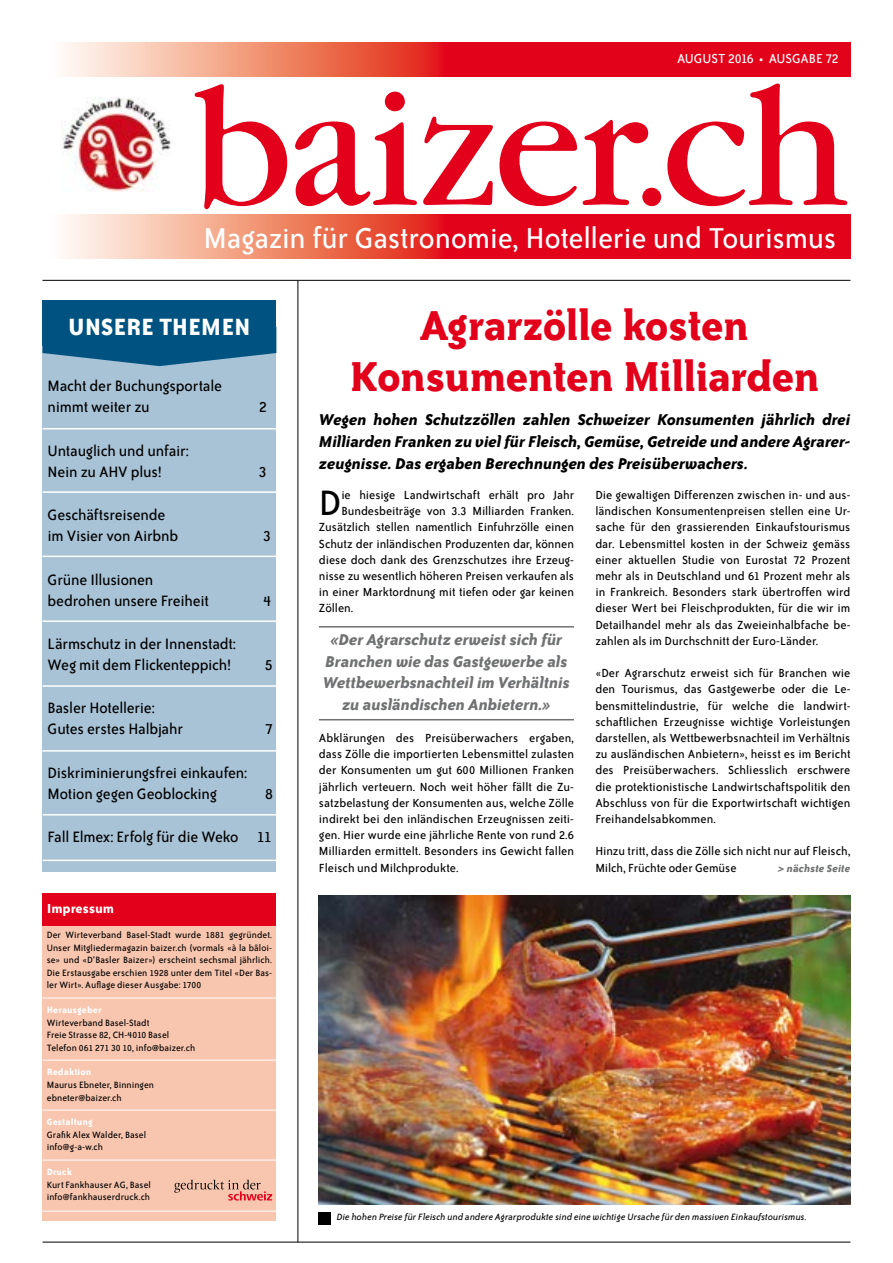
<style>
.page{position:relative;width:893px;height:1263px;background:#fff}
.page>*{position:absolute;margin:0;border:0;box-sizing:border-box;transform-origin:0 0}
.t1{font:700 48px/51px "Bailey Quad ITC";letter-spacing:-.015em;color:#e2001a;text-align:center}
.t2{font:40.5px "Bailey Sans ITC";color:#000}
.t3{font:33px "Bailey Sans ITC";letter-spacing:-.01em;color:#fff}
.t4{font:700 27px "Bailey Sans ITC";color:#fff}
.t5{font:italic 700 18px/21.6px "Bailey Sans ITC";letter-spacing:-.01em;color:#000;text-align:justify}
.t6{font:italic 700 18px/21.6px "Bailey Sans ITC";letter-spacing:-.01em;color:#707172;text-align:center}
.t7{font:17.25px/21px "Bailey Sans ITC";letter-spacing:-.015em;color:#000}
.t8{font:15px "Bailey Sans ITC";color:#fff}
.t9{font:700 15px "Bailey Sans ITC";color:#fff}
.t10{font:13.5px/16.2px "Bailey Sans ITC";color:#000;text-align:justify}
.t11{font:italic 700 12px "Bailey Sans ITC";color:#707172}
.t12{font:10.5px/12.6px "Bailey Sans ITC";letter-spacing:.005em;color:#000}
.t13{font:italic 10.5px "Bailey Sans ITC";letter-spacing:.005em;color:#000}
.t14{font:700 10.5px "Bailey Sans ITC";letter-spacing:.015em;color:#fff}
</style>
<div class="page">
<svg style="left:63px;top:43px;width:787px;height:216px;background:#e94a4b"></svg>
<div style="left:20px;top:77px;width:867px;height:136px;background:#fff"></div>
<hr style="left:43px;top:280px;width:807px;height:1px;background:#000">
<hr style="left:298px;top:280px;width:1px;height:962px;background:#000">
<img style="left:61px;top:98px;width:110px;height:94px">
<div style="left:43px;top:300px;width:233px;height:48px;background:#005380"></div>
<div style="left:43px;top:346px;width:233px;height:526px;background:#a8c2d6"></div>
<hr style="left:43px;top:428px;width:234px;height:1px;background:#fff">
<hr style="left:43px;top:491px;width:234px;height:2px;background:#fff">
<svg style="left:43px;top:346px;width:233px;height:20px"></svg>
<div style="left:42px;top:906px;width:234px;height:314px;background:#f8c5ae"></div>
<hr style="left:43px;top:556px;width:234px;height:1px;background:#fff">
<hr style="left:43px;top:620px;width:234px;height:2px;background:#fff">
<hr style="left:43px;top:685px;width:234px;height:2px;background:#fff">
<div style="left:43px;top:893px;width:233px;height:32px;background:#e2001a"></div>
<hr style="left:43px;top:998px;width:233px;height:1px;background:#fff">
<hr style="left:43px;top:1060px;width:233px;height:1px;background:#fff">
<hr style="left:43px;top:1160px;width:233px;height:1px;background:#fff">
<hr style="left:43px;top:1110px;width:233px;height:1px;background:#fff">
<hr style="left:43px;top:1242px;width:807px;height:1px;background:#000">
<svg style="left:195px;top:84px;width:92px;height:125px"></svg>
<svg style="left:295px;top:92px;width:122px;height:114px"></svg>
<svg style="left:423px;top:117px;width:70px;height:88px"></svg>
<svg style="left:499px;top:122px;width:78px;height:84px"></svg>
<svg style="left:583px;top:120px;width:65px;height:85px"></svg>
<div style="left:642px;top:188px;width:19px;height:18px;background:#e2001a;border-radius:50%"></div>
<svg style="left:667px;top:84px;width:180px;height:122px"></svg>
<hr style="left:42px;top:750px;width:234px;height:2px;background:#fff">
<hr style="left:42px;top:1211px;width:234px;height:1px;background:#fff">
<hr style="left:43px;top:814px;width:234px;height:1px;background:#fff">
<hr style="left:43px;top:860px;width:234px;height:1px;background:#fff">
<svg style="left:174px;top:1180px;width:98px;height:20px"></svg>
<img style="left:319px;top:896px;width:531px;height:308px">
<div style="left:319px;top:1212px;width:12px;height:12px;background:#000"></div>
<hr style="left:319px;top:626px;width:255px;height:1px;background:#707172">
<hr style="left:319px;top:719px;width:255px;height:1px;background:#707172">
<p class="t8" style="left:677px;top:51px;width:163px">AUGUST 2016 • AUSGABE 72</p>
<h3 class="t3" style="left:204px;top:221px;width:635px">Magazin für Gastronomie, Hotellerie und Tourismus</h3>
<h3 class="t4" style="left:68px;top:312px;width:184px">UNSERE THEMEN</h3>
<p class="t7" style="left:48px;top:376px;width:176px">Macht der Buchungsportale nimmt weiter zu</p>
<p class="t7" style="left:48px;top:440px;width:143px">Untauglich und unfair:<br>Nein zu AHV plus!</p>
<p class="t7" style="left:48px;top:505px;width:132px">Geschäftsreisende im Visier von Airbnb</p>
<p class="t7" style="left:48px;top:569px;width:163px">Grüne Illusionen bedrohen unsere Freiheit</p>
<p class="t7" style="left:48px;top:634px;width:190px">Lärmschutz in der Innenstadt:<br>Weg mit dem Flickenteppich!</p>
<p class="t7" style="left:48px;top:698px;width:137px">Basler Hotellerie:<br>Gutes erstes Halbjahr</p>
<p class="t7" style="left:259px;top:397px;width:9px">2</p>
<p class="t7" style="left:259px;top:461px;width:9px">3</p>
<p class="t7" style="left:263px;top:526px;width:9px">3</p>
<p class="t7" style="left:264px;top:590px;width:9px">4</p>
<p class="t7" style="left:265px;top:654px;width:10px">5</p>
<p class="t7" style="left:265px;top:719px;width:9px">7</p>
<p class="t7" style="left:48px;top:762px;width:201px">Diskriminierungsfrei einkaufen:<br>Motion gegen Geoblocking</p>
<p class="t7" style="left:265px;top:783px;width:9px">8</p>
<p class="t7" style="left:48px;top:827px;width:226px">Fall Elmex: Erfolg für die Weko 11</p>
<p class="t9" style="left:47px;top:901px;width:69px">Impressum</p>
<p class="t12" style="left:47px;top:929px;width:227px;text-align:justify">Der Wirteverband Basel-Stadt wurde 1881 gegründet.<br>Unser Mitgliedermagazin baizer.ch (vormals «à la bâloi&shy;se» und «D‘Basler Baizer») erscheint sechsmal jährlich.<br>Die Erstausgabe erschien 1928 unter dem Titel «Der Bas&shy;ler Wirt». Auflage dieser Ausgabe: 1700</p>
<p class="t14" style="left:47px;top:1004px;width:56px">Herausgeber</p>
<p class="t12" style="left:47px;top:1016px;width:150px">Wirteverband Basel-Stadt<br>Freie Strasse 82, CH-4010 Basel<br>Telefon 061 271 30 10, info@baizer.ch</p>
<p class="t14" style="left:47px;top:1066px;width:46px">Redaktion</p>
<p class="t12" style="left:47px;top:1079px;width:109px">Maurus Ebneter, Binningen ebneter@baizer.ch</p>
<p class="t14" style="left:47px;top:1116px;width:47px">Gestaltung</p>
<p class="t12" style="left:47px;top:1128px;width:101px">Grafik Alex Walder, Basel info@g-a-w.ch</p>
<p class="t14" style="left:47px;top:1166px;width:27px">Druck</p>
<p class="t12" style="left:47px;top:1178px;width:106px">Kurt Fankhauser AG, Basel info@fankhauserdruck.ch</p>
<h1 class="t1" style="left:350px;top:299px;width:471px">Agrarzölle kosten<br>Konsumenten Milliarden</h1>
<h3 class="t5" style="left:319px;top:409px;width:533px">Wegen hohen Schutzzöllen zahlen Schweizer Konsumenten jährlich drei Milliarden Franken zu viel für Fleisch, Gemüse, Getreide und andere Agrarer&shy;zeugnisse. Das ergaben Berechnungen des Preisüberwachers.</h3>
<h2 class="t2" style="left:319px;top:482px;width:24px">D</h2>
<p class="t10" style="left:341px;top:487px;width:234px">ie hiesige Landwirtschaft erhält pro Jahr</p>
<p class="t10" style="left:341px;top:503px;width:234px">Bundesbeiträge von 3.3 Milliarden Franken.</p>
<p class="t10" style="left:319px;top:519px;width:257px">Zusätzlich stellen namentlich Einfuhrzölle einen</p>
<p class="t10" style="left:319px;top:536px;width:257px">Schutz der inländischen Produzenten dar, können</p>
<p class="t10" style="left:319px;top:552px;width:257px">diese doch dank des Grenzschutzes ihre Erzeug-</p>
<p class="t10" style="left:319px;top:568px;width:257px">nisse zu wesentlich höheren Preisen verkaufen als</p>
<p class="t10" style="left:319px;top:584px;width:257px">in einer Marktordnung mit tiefen oder gar keinen</p>
<p class="t10" style="left:319px;top:600px;width:36px">Zöllen.</p>
<h3 class="t6" style="left:323px;top:629px;width:249px">«Der Agrarschutz erweist sich für Branchen wie das Gastgewerbe als Wettbewerbsnachteil im Verhältnis zu ausländischen Anbietern.»</h3>
<p class="t10" style="left:319px;top:730px;width:257px">Abklärungen des Preisüberwachers ergaben, dass Zölle die importierten Lebensmittel zulasten der Konsumenten um gut 600 Millionen Franken jährlich verteuern. Noch weit höher fällt die Zu&shy;satzbelastung der Konsumenten aus, welche Zölle indirekt bei den inländischen Erzeugnissen zeiti&shy;gen. Hier wurde eine jährliche Rente von rund 2.6<br>Milliarden ermittelt. Besonders ins Gewicht fallen Fleisch und Milchprodukte.</p>
<p class="t10" style="left:595px;top:487px;width:257px">Die gewaltigen Differenzen zwischen in- und aus&shy;ländischen Konsumentenpreisen stellen eine Ur&shy;sache für den grassierenden Einkaufstourismus dar. Lebensmittel kosten in der Schweiz gemäss einer aktuellen Studie von Eurostat 72 Prozent mehr als in Deutschland und 61 Prozent mehr als in Frankreich. Besonders stark übertroffen wird dieser Wert bei Fleischprodukten, für die wir im Detailhandel mehr als das Zweieinhalbfache be&shy;zahlen als im Durchschnitt der Euro-Länder.</p>
<p class="t10" style="left:595px;top:665px;width:257px">«Der Agrarschutz erweist sich für Branchen wie den Tourismus, das Gastgewerbe oder die Le&shy;bensmittelindustrie, für welche die landwirt&shy;schaftlichen Erzeugnisse wichtige Vorleistungen darstellen, als Wettbewerbsnachteil im Verhältnis zu ausländischen Anbietern», heisst es im Bericht des Preisüberwachers. Schliesslich erschwere die protektionistische Landwirtschaftspolitik den Abschluss von für die Exportwirtschaft wichtigen Freihandelsabkommen.</p>
<p class="t10" style="left:595px;top:843px;width:257px">Hinzu tritt, dass die Zölle sich nicht nur auf Fleisch,<br>Milch, Früchte oder Gemüse</p>
<p class="t11" style="left:778px;top:862px;width:74px">&gt; nächste Seite</p>
<p class="t13" style="left:337px;top:1212px;width:472px">Die hohen Preise für Fleisch und andere Agrarprodukte sind eine wichtige Ursache für den massiven Einkaufstourismus.</p>
</div>
